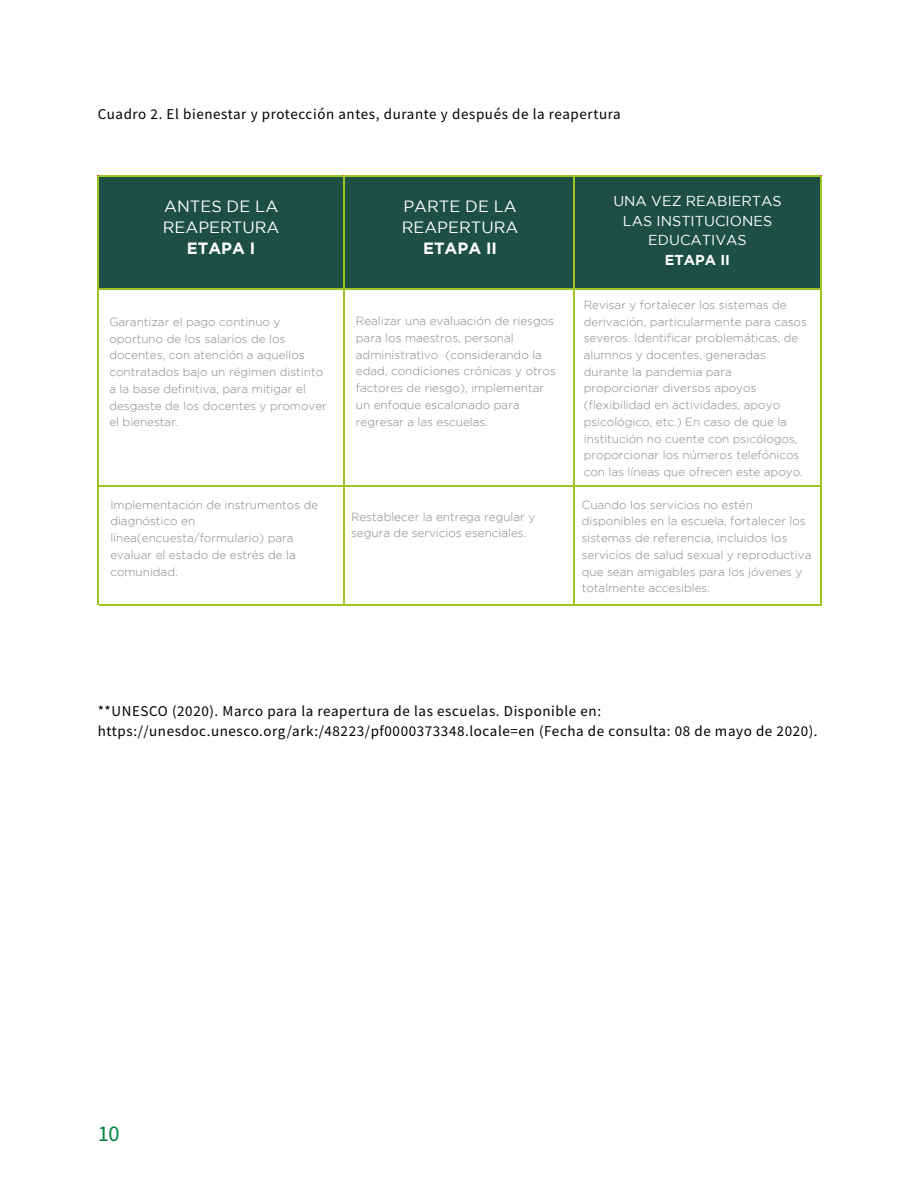
<style>
.page{position:relative;width:918px;height:1188px;background:#fff}
.page>*{position:absolute;margin:0;border:0;box-sizing:border-box;transform-origin:0 0}
.t1{font:22.5px "Source Sans Pro";color:#00853d}
.t2{font:16.35px/20.7px "Gotham";color:#fff}
.t3{font:700 16.35px "Gotham";color:#fff}
.t4{font:15px/19.5px "Source Sans Pro";letter-spacing:.04em;color:#000}
.t5{font:14.4px/19.6px "Gotham";color:#fff;text-align:center}
.t6{font:700 14.4px "Gotham";color:#fff}
.t7{font:300 11.7px/16.6px "Gotham";color:#888587}
</style>
<div class="page">
<div style="left:99px;top:176px;width:722px;height:114px;background:#1d4f44"></div>
<hr style="left:99px;top:175px;width:244px;height:2px;background:#9dc423">
<hr style="left:345px;top:175px;width:228px;height:2px;background:#9dc423">
<hr style="left:575px;top:175px;width:246px;height:2px;background:#9dc423">
<hr style="left:97px;top:177px;width:2px;height:111px;background:#9dc423">
<hr style="left:343px;top:177px;width:2px;height:111px;background:#9dc423">
<hr style="left:573px;top:177px;width:2px;height:111px;background:#9dc423">
<hr style="left:821px;top:177px;width:1px;height:111px;background:#9dc423">
<hr style="left:99px;top:288px;width:244px;height:2px;background:#9dc423">
<hr style="left:345px;top:288px;width:228px;height:2px;background:#9dc423">
<hr style="left:575px;top:288px;width:246px;height:2px;background:#9dc423">
<hr style="left:97px;top:290px;width:2px;height:314px;background:#9dc423">
<hr style="left:343px;top:290px;width:2px;height:315px;background:#9dc423">
<hr style="left:573px;top:290px;width:2px;height:315px;background:#9dc423">
<hr style="left:821px;top:290px;width:1px;height:314px;background:#9dc423">
<hr style="left:99px;top:485px;width:244px;height:2px;background:#9dc423">
<hr style="left:345px;top:485px;width:228px;height:2px;background:#9dc423">
<hr style="left:575px;top:485px;width:246px;height:2px;background:#9dc423">
<hr style="left:99px;top:605px;width:722px;height:1px;background:#9dc423">
<p class="t4" style="left:98px;top:104px;width:525px">Cuadro 2. El bienestar y protección antes, durante y después de la reapertura</p>
<h2 class="t2" style="left:163px;top:196px;width:118px">ANTES DE LA<br>REAPERTURA</h2>
<h2 class="t3" style="left:187px;top:239px;width:70px">ETAPA I</h2>
<p class="t7" style="left:109px;top:313px;width:219px">Garantizar el pago continuo y oportuno de los salarios de los docentes, con atención a aquellos contratados bajo un régimen distinto a la base definitiva, para mitigar el desgaste de los docentes y promover el bienestar.</p>
<h2 class="t2" style="left:402px;top:196px;width:118px">PARTE DE LA<br>REAPERTURA</h2>
<h2 class="t3" style="left:423px;top:239px;width:75px">ETAPA II</h2>
<p class="t7" style="left:356px;top:313px;width:201px">Realizar una evaluación de riesgos para los maestros, personal administrativo (considerando la edad, condiciones crónicas y otros factores de riesgo), implementar un enfoque escalonado para regresar a las escuelas.</p>
<p class="t5" style="left:613px;top:191px;width:170px">UNA VEZ REABIERTAS<br>LAS INSTITUCIONES<br>EDUCATIVAS</p>
<p class="t6" style="left:665px;top:252px;width:67px">ETAPA II</p>
<p class="t7" style="left:584px;top:296px;width:225px">Revisar y fortalecer los sistemas de derivación, particularmente para casos severos. Identificar problemáticas, de alumnos y docentes, generadas durante la pandemia para proporcionar diversos apoyos (flexibilidad en actividades, apoyo psicológico, etc.) En caso de que la institución no cuente con psicólogos, proporcionar los números telefónicos con las líneas que ofrecen este apoyo.</p>
<p class="t7" style="left:110px;top:496px;width:209px">Implementación de instrumentos de diagnóstico en línea(encuesta/formulario) para evaluar el estado de estrés de la comunidad.</p>
<p class="t7" style="left:582px;top:496px;width:231px">Cuando los servicios no estén disponibles en la escuela, fortalecer los sistemas de referencia, incluidos los servicios de salud sexual y reproductiva que sean amigables para los jóvenes y totalmente accesibles.</p>
<p class="t7" style="left:351px;top:508px;width:186px">Restablecer la entrega regular y segura de servicios esenciales.</p>
<p class="t4" style="left:98px;top:701px;width:721px">**UNESCO (2020). Marco para la reapertura de las escuelas. Disponible en: https://unesdoc.unesco.org/ark:/48223/pf0000373348.locale=en (Fecha de consulta: 08 de mayo de 2020).</p>
<h1 class="t1" style="left:98px;top:1119px;width:23px">10</h1>
</div>
